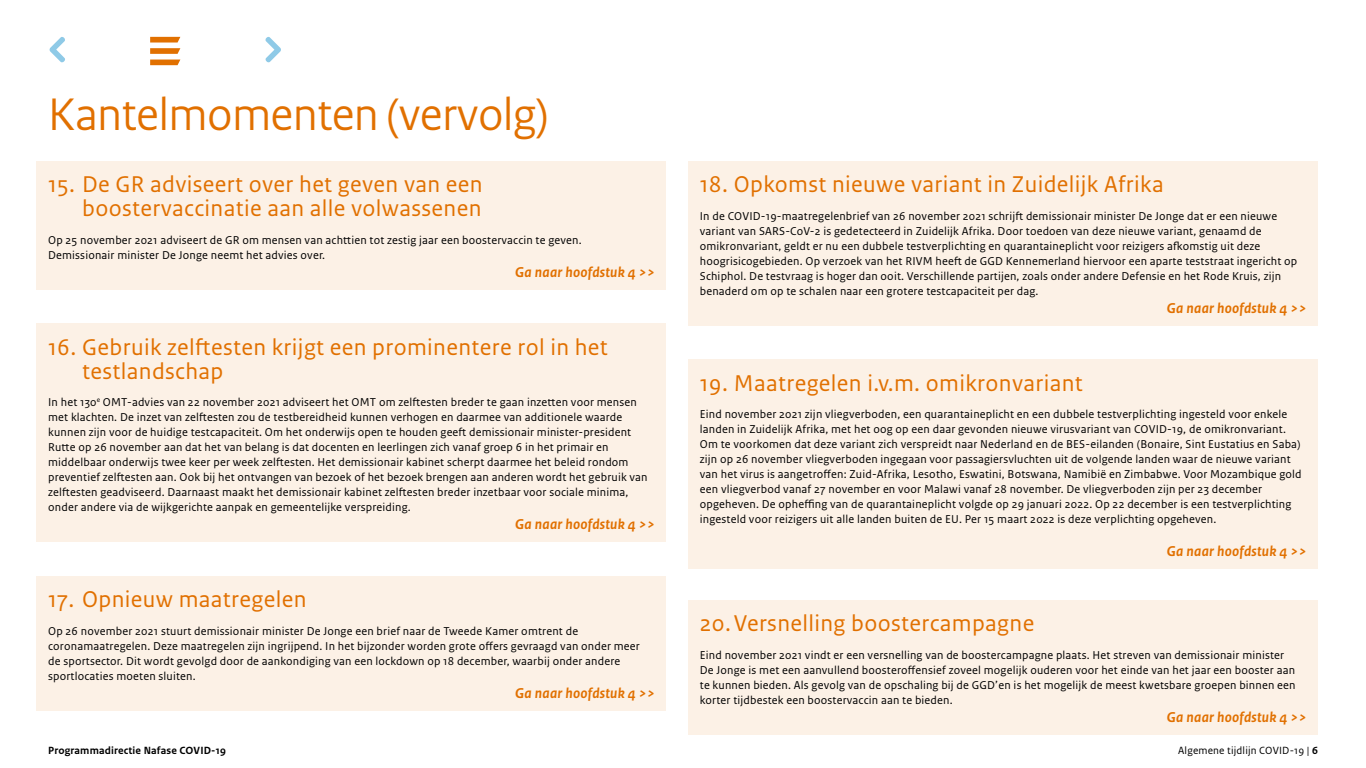
<style>
.page{position:relative;width:1366px;height:768px;background:#fff}
.page>*{position:absolute;margin:0;border:0;box-sizing:border-box;transform-origin:0 0}
.Kop_1{font:48px "Rijksoverheid Sans Heading";color:#e17000}
.Kader_Kop_Num{font:24px/24px "Rijksoverheid Sans Text";letter-spacing:.015em;color:#e17000;text-align:right}
.Kader_plat_Verwijzin{font:italic 700 15px "Rijksoverheid Sans Text";letter-spacing:.015em;color:#e17000}
.Kader_plat_Groot{font:12px/15px "Rijksoverheid Sans Text";letter-spacing:.015em;color:#000}
.t1{font:700 11px "Rijksoverheid Sans Text";letter-spacing:.015em;color:#000}
.t2{font:11px "Rijksoverheid Sans Text";letter-spacing:.015em;color:#000}
.s1{font-weight:700}
</style>
<div class="page">
<svg style="left:150px;top:37px;width:30px;height:17px"></svg>
<svg style="left:150px;top:60px;width:30px;height:5px"></svg>
<svg style="left:49px;top:37px;width:16px;height:26px"></svg>
<svg style="left:265px;top:36px;width:16px;height:27px"></svg>
<div style="left:37px;top:162px;width:629px;height:128px;background:#fcf1e6"></div>
<div style="left:689px;top:162px;width:629px;height:164px;background:#fcf1e6"></div>
<div style="left:37px;top:324px;width:629px;height:218px;background:#fcf1e6"></div>
<div style="left:37px;top:576px;width:629px;height:134px;background:#fcf1e6"></div>
<div style="left:689px;top:360px;width:629px;height:209px;background:#fcf1e6"></div>
<div style="left:689px;top:600px;width:629px;height:135px;background:#fcf1e6"></div>
<h1 class="Kop_1" style="left:48px;top:86px;width:502px">Kantelmomenten (vervolg)</h1>
<h2 class="Kader_Kop_Num" style="left:48px;top:173px;width:436px">15. De GR adviseert over het geven van een boostervaccinatie aan alle volwassenen</h2>
<p class="Kader_plat_Groot" style="left:48px;top:233px;width:535px">Op 25 november 2021 adviseert de GR om mensen van achttien tot zestig jaar een boostervaccin te geven.<br>Demissionair minister De Jonge neemt het advies over.</p>
<p class="Kader_plat_Verwijzin" style="left:515px;top:264px;width:141px">Ga naar hoofdstuk 4 &gt;&gt;</p>
<h2 class="Kader_Kop_Num" style="left:82px;top:335px;width:527px;text-align:left;text-indent:-34px">16. Gebruik zelftesten krijgt een prominentere rol in het testlandschap</h2>
<p class="Kader_plat_Groot" style="left:48px;top:395px;width:601px">In het 130<sup>e</sup> OMT-advies van 22 november 2021 adviseert het OMT om zelftesten breder te gaan inzetten voor mensen met klachten. De inzet van zelftesten zou de testbereidheid kunnen verhogen en daarmee van additionele waarde kunnen zijn voor de huidige testcapaciteit. Om het onderwijs open te houden geeft demissionair minister-president Rutte op 26 november aan dat het van belang is dat docenten en leerlingen zich vanaf groep 6 in het primair en middelbaar onderwijs twee keer per week zelftesten. Het demissionair kabinet scherpt daarmee het beleid rondom preventief zelftesten aan. Ook bij het ontvangen van bezoek of het bezoek brengen aan anderen wordt het gebruik van zelftesten geadviseerd. Daarnaast maakt het demissionair kabinet zelftesten breder inzetbaar voor sociale minima, onder andere via de wijkgerichte aanpak en gemeentelijke verspreiding.</p>
<p class="Kader_plat_Verwijzin" style="left:515px;top:516px;width:141px">Ga naar hoofdstuk 4 &gt;&gt;</p>
<h2 class="Kader_Kop_Num" style="left:48px;top:587px;width:260px">17. Opnieuw maatregelen</h2>
<p class="Kader_plat_Groot" style="left:48px;top:623px;width:593px">Op 26 november 2021 stuurt demissionair minister De Jonge een brief naar de Tweede Kamer omtrent de coronamaatregelen. Deze maatregelen zijn ingrijpend. In het bijzonder worden grote offers gevraagd van onder meer de sportsector. Dit wordt gevolgd door de aankondiging van een lockdown op 18 december, waarbij onder andere sportlocaties moeten sluiten.</p>
<p class="Kader_plat_Verwijzin" style="left:515px;top:684px;width:141px">Ga naar hoofdstuk 4 &gt;&gt;</p>
<h2 class="Kader_Kop_Num" style="left:700px;top:173px;width:465px">18. Opkomst nieuwe variant in Zuidelijk Afrika</h2>
<p class="Kader_plat_Groot" style="left:700px;top:209px;width:599px">In de COVID-19-maatregelenbrief van 26 november 2021 schrijft demissionair minister De Jonge dat er een nieuwe variant van SARS-CoV-2 is gedetecteerd in Zuidelijk Afrika. Door toedoen van deze nieuwe variant, genaamd de omikronvariant, geldt er nu een dubbele testverplichting en quarantaineplicht voor reizigers afkomstig uit deze hoogrisicogebieden. Op verzoek van het RIVM heeft de GGD Kennemerland hiervoor een aparte teststraat ingericht op Schiphol. De testvraag is hoger dan ooit. Verschillende partijen, zoals onder andere Defensie en het Rode Kruis, zijn benaderd om op te schalen naar een grotere testcapaciteit per dag.</p>
<p class="Kader_plat_Verwijzin" style="left:1167px;top:300px;width:141px">Ga naar hoofdstuk 4 &gt;&gt;</p>
<h2 class="Kader_Kop_Num" style="left:700px;top:371px;width:385px">19. Maatregelen i.v.m. omikronvariant</h2>
<p class="Kader_plat_Groot" style="left:700px;top:407px;width:603px">Eind november 2021 zijn vliegverboden, een quarantaineplicht en een dubbele testverplichting ingesteld voor enkele landen in Zuidelijk Afrika, met het oog op een daar gevonden nieuwe virusvariant van COVID-19, de omikronvariant.<br>Om te voorkomen dat deze variant zich verspreidt naar Nederland en de BES-eilanden (Bonaire, Sint Eustatius en Saba) zijn op 26 november vliegverboden ingegaan voor passagiersvluchten uit de volgende landen waar de nieuwe variant van het virus is aangetroffen: Zuid-Afrika, Lesotho, Eswatini, Botswana, Namibië en Zimbabwe. Voor Mozambique gold een vliegverbod vanaf 27 november en voor Malawi vanaf 28 november. De vliegverboden zijn per 23 december opgeheven. De opheffing van de quarantaineplicht volgde op 29 januari 2022. Op 22 december is een testverplichting ingesteld voor reizigers uit alle landen buiten de EU. Per 15 maart 2022 is deze verplichting opgeheven.</p>
<p class="Kader_plat_Verwijzin" style="left:1167px;top:543px;width:141px">Ga naar hoofdstuk 4 &gt;&gt;</p>
<h2 class="Kader_Kop_Num" style="left:700px;top:612px;width:336px">20.Versnelling boostercampagne</h2>
<p class="Kader_plat_Groot" style="left:700px;top:648px;width:597px">Eind november 2021 vindt er een versnelling van de boostercampagne plaats. Het streven van demissionair minister De Jonge is met een aanvullend boosteroffensief zoveel mogelijk ouderen voor het einde van het jaar een booster aan te kunnen bieden. Als gevolg van de opschaling bij de GGD’en is het mogelijk de meest kwetsbare groepen binnen een korter tijdbestek een boostervaccin aan te bieden.</p>
<p class="Kader_plat_Verwijzin" style="left:1167px;top:708px;width:141px">Ga naar hoofdstuk 4 &gt;&gt;</p>
<p class="t1" style="left:48px;top:744px;width:179px">Programmadirectie Nafase COVID-19</p>
<p class="t2" style="left:1178px;top:744px;width:141px">Algemene tijdlijn COVID-19 | <span class="s1">6</span></p>
</div>
